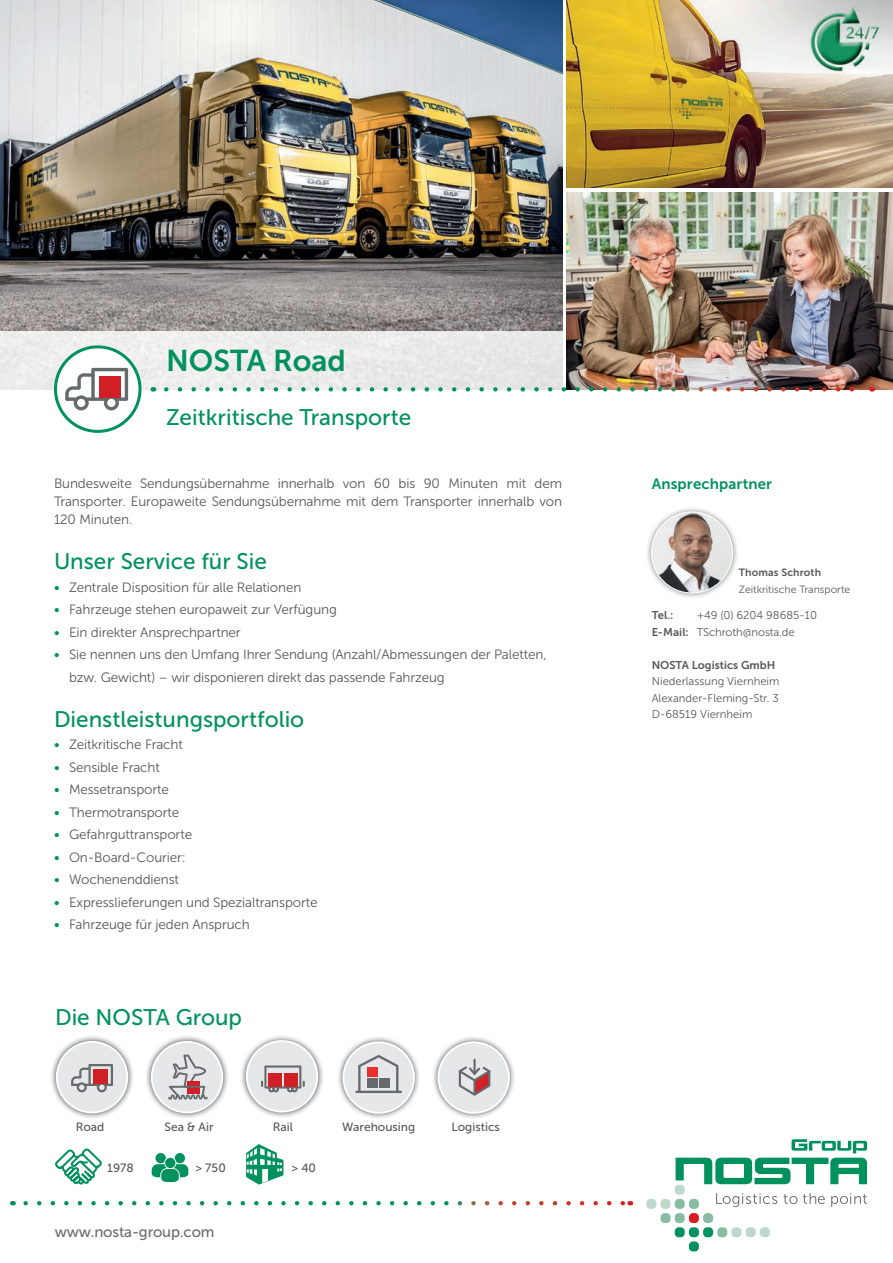
<style>
.page{position:relative;width:893px;height:1263px;background:#fff}
.page>*{position:absolute;margin:0;border:0;box-sizing:border-box;transform-origin:0 0}
.t1{font:30px "Museo Sans 700";color:#00915f}
.t2{font:22.5px "Museo Sans 500";color:#00915f}
.t3{font:15px "Museo Sans 500";letter-spacing:-.01em;color:#6c6d70}
.t4{font:15px "Museo Sans 700";letter-spacing:.01em;color:#00915f}
.t5{font:13.5px/18px "Museo Sans 300";letter-spacing:-.01em;color:#57585a;text-align:justify}
.t6{font:12px "Museo Sans 500";color:#57585a}
.t7{font:11.25px/16.5px "Museo Sans 300";color:#57585a}
.t8{font:11.25px "Museo Sans 700";color:#57585a}
.t9{font:10.5px "Museo Sans 300";color:#57585a}
.t10{font:10.5px "Museo Sans 700";letter-spacing:.01em;color:#57585a}
.s1{font-family:"Museo Sans 500";color:#00915f}
.s2{font-family:"Museo Sans 700"}
</style>
<div class="page">
<img style="left:0;top:0;width:562px;height:332px">
<svg style="left:0;top:332px;width:567px;height:65px;fill:#edecec"></svg>
<img style="left:567px;top:0;width:326px;height:188px">
<div style="left:432px;top:1035px;width:84px;height:85px;background:#231f20;opacity:.75"></div>
<div style="left:438px;top:1042px;width:71px;height:71px;background:#e6e7e9;border-radius:50%"></div>
<div style="left:437px;top:1041px;width:73px;height:73px;border:2px solid #fff;border-radius:50%"></div>
<svg style="left:459px;top:1066px;width:31px;height:30px"></svg>
<hr style="left:473px;top:1059px;width:3px;height:16px;background:#65696c">
<hr style="left:473px;top:1079px;width:3px;height:15px;background:#65696c">
<div style="left:50px;top:1035px;width:84px;height:84px;background:#231f20;opacity:.75"></div>
<div style="left:57px;top:1042px;width:70px;height:70px;background:#e6e7e9;border-radius:50%"></div>
<div style="left:56px;top:1041px;width:72px;height:72px;border:2px solid #fff;border-radius:50%"></div>
<svg style="left:71px;top:1064px;width:42px;height:28px"></svg>
<div style="left:94px;top:1069px;width:14px;height:15px;background:#d11f26"></div>
<div style="left:145px;top:1035px;width:84px;height:84px;background:#231f20;opacity:.75"></div>
<div style="left:152px;top:1042px;width:70px;height:70px;background:#e6e7e9;border-radius:50%"></div>
<div style="left:151px;top:1041px;width:72px;height:72px;border:2px solid #fff;border-radius:50%"></div>
<svg style="left:168px;top:1055px;width:40px;height:45px"></svg>
<div style="left:240px;top:1034px;width:84px;height:84px;background:#231f20;opacity:.75"></div>
<div style="left:247px;top:1041px;width:70px;height:70px;background:#e6e7e9;border-radius:50%"></div>
<div style="left:246px;top:1040px;width:72px;height:72px;border:2px solid #fff;border-radius:50%"></div>
<svg style="left:261px;top:1065px;width:44px;height:27px"></svg>
<div style="left:268px;top:1073px;width:13px;height:13px;background:#d11f26"></div>
<div style="left:285px;top:1073px;width:13px;height:13px;background:#d11f26"></div>
<div style="left:337px;top:1035px;width:84px;height:85px;background:#231f20;opacity:.75"></div>
<div style="left:343px;top:1042px;width:71px;height:71px;background:#e6e7e9;border-radius:50%"></div>
<div style="left:342px;top:1041px;width:73px;height:73px;border:2px solid #fff;border-radius:50%"></div>
<svg style="left:355px;top:1055px;width:47px;height:38px"></svg>
<svg style="left:55px;top:1148px;width:47px;height:37px"></svg>
<svg style="left:152px;top:1153px;width:36px;height:29px"></svg>
<svg style="left:246px;top:1144px;width:37px;height:40px"></svg>
<svg style="left:716px;top:1193px;width:61px;height:14px"></svg>
<svg style="left:784px;top:1194px;width:13px;height:10px"></svg>
<svg style="left:803px;top:1193px;width:22px;height:11px"></svg>
<svg style="left:831px;top:1193px;width:36px;height:14px"></svg>
<svg style="left:676px;top:1139px;width:191px;height:45px"></svg>
<div style="left:675px;top:1185px;width:10px;height:10px;background:#bed8cb;border-radius:4px"></div>
<div style="left:689px;top:1241px;width:10px;height:10px;background:#00915f;border-radius:4px"></div>
<div style="left:717px;top:1227px;width:10px;height:10px;background:#88bda2;border-radius:4px"></div>
<div style="left:731px;top:1227px;width:10px;height:10px;background:#bed8cb;border-radius:4px"></div>
<div style="left:760px;top:1227px;width:10px;height:10px;background:#bed8cb;border-radius:4px"></div>
<div style="left:746px;top:1227px;width:10px;height:10px;background:#bed8cb;border-radius:4px"></div>
<div style="left:703px;top:1227px;width:10px;height:10px;background:#00915f;border-radius:4px"></div>
<div style="left:675px;top:1227px;width:10px;height:10px;background:#00915f;border-radius:4px"></div>
<div style="left:689px;top:1227px;width:10px;height:10px;background:#00915f;border-radius:4px"></div>
<div style="left:703px;top:1213px;width:10px;height:10px;background:#88bda2;border-radius:4px"></div>
<div style="left:675px;top:1213px;width:10px;height:10px;background:#88bda2;border-radius:4px"></div>
<div style="left:689px;top:1213px;width:10px;height:10px;background:#d81c23;border-radius:4px"></div>
<div style="left:660px;top:1213px;width:10px;height:10px;background:#88bda2;border-radius:4px"></div>
<div style="left:675px;top:1199px;width:10px;height:10px;background:#88bda2;border-radius:4px"></div>
<div style="left:689px;top:1199px;width:10px;height:10px;background:#88bda2;border-radius:4px"></div>
<div style="left:660px;top:1199px;width:10px;height:10px;background:#bed8cb;border-radius:4px"></div>
<div style="left:646px;top:1199px;width:10px;height:10px;background:#bed8cb;border-radius:4px"></div>
<svg style="left:26px;top:1201px;width:597px;height:4px"></svg>
<div style="left:56px;top:347px;width:84px;height:84px;background:#fff;border-radius:50%"></div>
<div style="left:54px;top:345px;width:87px;height:88px;border:3px solid #00915f;border-radius:50%"></div>
<svg style="left:65px;top:368px;width:63px;height:42px"></svg>
<div style="left:99px;top:376px;width:21px;height:21px;background:#d11f26"></div>
<img style="left:567px;top:193px;width:326px;height:196px">
<img style="left:166px;top:387px;width:699px;height:5px">
<div style="left:645px;top:506px;width:94px;height:93px;background:#231f20;opacity:.5"></div>
<img style="left:651px;top:512px;width:82px;height:81px;border-radius:41px">
<div style="left:651px;top:511px;width:82px;height:82px;border:1px solid #fff;border-radius:50%"></div>
<h1 class="t1" style="left:166px;top:344px;width:181px">NOSTA Road</h1>
<h2 class="t2" style="left:166px;top:405px;width:247px">Zeitkritische Transporte</h2>
<p class="t5" style="left:54px;top:475px;width:510px">Bundesweite Sendungsübernahme innerhalb von 60 bis 90 Minuten mit dem Transporter. Europaweite Sendungsübernahme mit dem Transporter innerhalb von 120 Minuten.</p>
<h2 class="t2" style="left:54px;top:549px;width:214px">Unser Service für Sie</h2>
<p class="t5" style="left:54px;top:578px;width:249px"><span class="s1">•</span> Zentrale Disposition für alle Relationen</p>
<p class="t5" style="left:54px;top:601px;width:284px"><span class="s1">•</span> Fahrzeuge stehen europaweit zur Verfügung</p>
<p class="t5" style="left:54px;top:623px;width:188px"><span class="s1">•</span> Ein direkter Ansprechpartner</p>
<p class="t5" style="left:69px;top:643px;width:479px;line-height:22.5px;text-indent:-15px"><span class="s1">•</span> Sie nennen uns den Umfang Ihrer Sendung (Anzahl/Abmessungen der Paletten, bzw. Gewicht) – wir disponieren direkt das passende Fahrzeug</p>
<h2 class="t2" style="left:54px;top:707px;width:252px">Dienstleistungsportfolio</h2>
<p class="t5" style="left:54px;top:736px;width:130px"><span class="s1">•</span> Zeitkritische Fracht</p>
<p class="t5" style="left:54px;top:758px;width:107px"><span class="s1">•</span> Sensible Fracht</p>
<p class="t5" style="left:54px;top:781px;width:117px"><span class="s1">•</span> Messetransporte</p>
<p class="t5" style="left:54px;top:803px;width:127px"><span class="s1">•</span> Thermotransporte</p>
<p class="t5" style="left:54px;top:826px;width:140px"><span class="s1">•</span> Gefahrguttransporte</p>
<p class="t5" style="left:54px;top:848px;width:133px"><span class="s1">•</span> On-Board-Courier:</p>
<p class="t5" style="left:54px;top:871px;width:127px"><span class="s1">•</span> Wochenenddienst</p>
<p class="t5" style="left:54px;top:893px;width:265px"><span class="s1">•</span> Expresslieferungen und Spezialtransporte</p>
<p class="t5" style="left:54px;top:916px;width:197px"><span class="s1">•</span> Fahrzeuge für jeden Anspruch</p>
<h2 class="t2" style="left:55px;top:1005px;width:189px">Die NOSTA Group</h2>
<p class="t6" style="left:76px;top:1120px;width:30px">Road</p>
<p class="t6" style="left:165px;top:1120px;width:50px">Sea &amp; Air</p>
<p class="t6" style="left:273px;top:1120px;width:22px">Rail</p>
<p class="t6" style="left:342px;top:1120px;width:75px">Warehousing</p>
<p class="t6" style="left:451px;top:1120px;width:50px">Logistics</p>
<p class="t6" style="left:107px;top:1161px;width:28px">1978</p>
<p class="t6" style="left:195px;top:1161px;width:32px">&gt; 750</p>
<p class="t6" style="left:292px;top:1161px;width:26px">&gt; 40</p>
<p class="t3" style="left:55px;top:1224px;width:161px">www.nosta-group.com</p>
<p class="t4" style="left:652px;top:475px;width:122px">Ansprechpartner</p>
<p class="t10" style="left:739px;top:567px;width:84px">Thomas Schroth</p>
<p class="t9" style="left:739px;top:583px;width:113px">Zeitkritische Transporte</p>
<p class="t7" style="left:652px;top:607px;width:167px;text-indent:45px">+49 (0) 6204 98685-10<br><span class="s2">E-Mail:</span> TSchroth@nosta.de</p>
<p class="t8" style="left:652px;top:658px;width:125px">NOSTA Logistics GmbH</p>
<p class="t7" style="left:652px;top:673px;width:129px;text-align:justify">Niederlassung Viernheim Alexander-Fleming-Str. 3<br>D-68519 Viernheim</p>
<p class="t8" style="left:652px;top:609px;width:23px">Tel.:</p>
</div>
